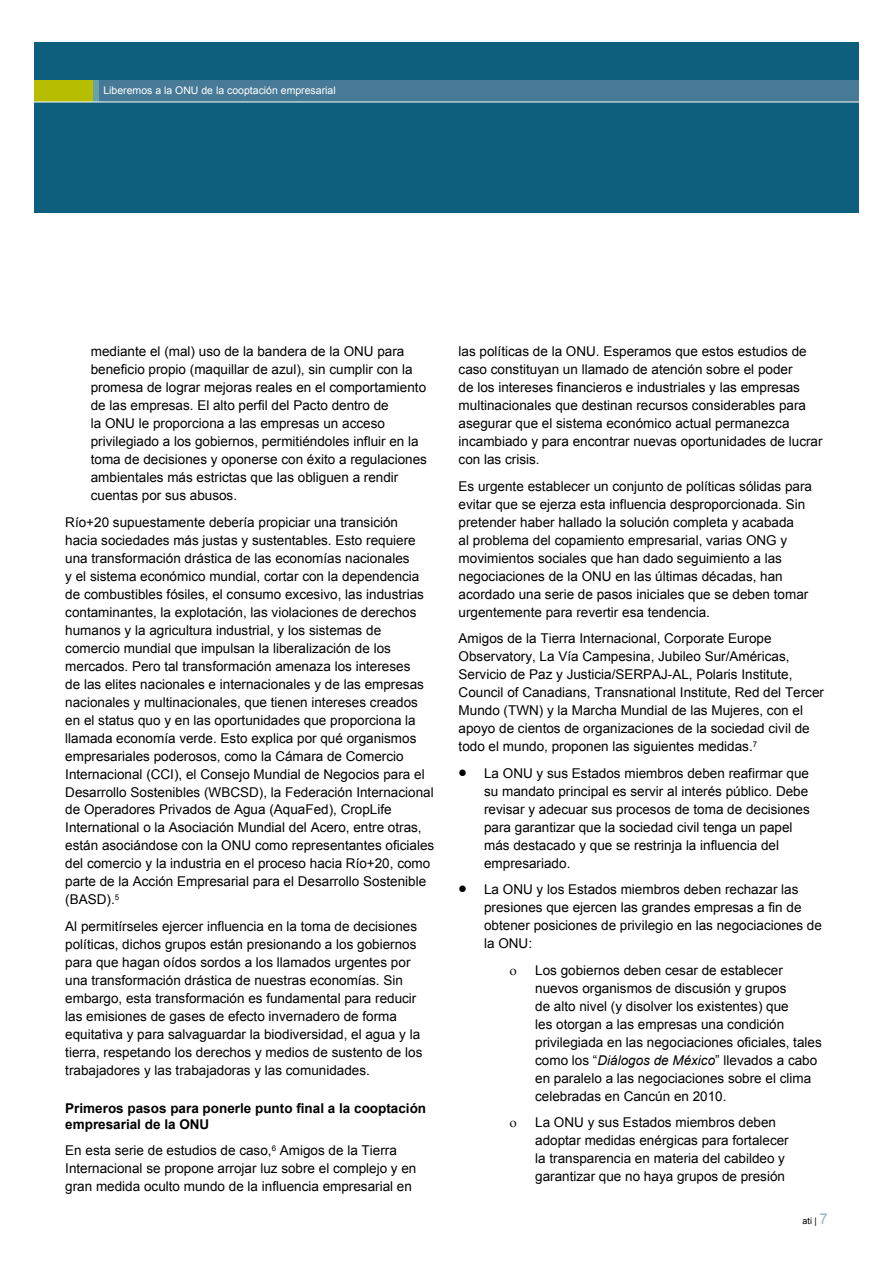
<style>
.page{position:relative;width:893px;height:1263px;background:#fff}
.page>*{position:absolute;margin:0;border:0;box-sizing:border-box;transform-origin:0 0}
.t1{font:13.5px/18px "Arial";color:#000}
.t2{font:700 13.5px/16.2px "Arial";color:#000}
.t3{font:10.5px "Arial";color:#fff}
.t4{font:9px "Arial";color:#000}
.s1{font-style:italic}
.s2{font-size:15px;color:#8eb9bd}
</style>
<div class="page">
<div style="left:34px;top:43px;width:825px;height:170px;background:#0e5f7e"></div>
<div style="left:34px;top:81px;width:825px;height:21px;background:#477a97"></div>
<div style="left:34px;top:81px;width:64px;height:21px;background:#b7bd00"></div>
<div style="left:94px;top:81px;width:5px;height:21px;background:#67a3a8"></div>
<hr style="left:34px;top:102px;width:825px;height:1px;background:#fff">
<p class="t3" style="left:103px;top:84px;width:234px">Liberemos a la ONU de la cooptación empresarial</p>
<p class="t1" style="left:91px;top:342px;width:338px">mediante el (mal) uso de la bandera de la ONU para beneficio propio (maquillar de azul), sin cumplir con la promesa de lograr mejoras reales en el comportamiento de las empresas. El alto perfil del Pacto dentro de<br>la ONU le proporciona a las empresas un acceso privilegiado a los gobiernos, permitiéndoles influir en la toma de decisiones y oponerse con éxito a regulaciones ambientales más estrictas que las obliguen a rendir cuentas por sus abusos.</p>
<p class="t1" style="left:65px;top:513px;width:371px">Río+20 supuestamente debería propiciar una transición<br>hacia sociedades más justas y sustentables. Esto requiere una transformación drástica de las economías nacionales<br>y el sistema económico mundial, cortar con la dependencia de combustibles fósiles, el consumo excesivo, las industrias contaminantes, la explotación, las violaciones de derechos humanos y la agricultura industrial, y los sistemas de comercio mundial que impulsan la liberalización de los mercados. Pero tal transformación amenaza los intereses<br>de las elites nacionales e internacionales y de las empresas nacionales y multinacionales, que tienen intereses creados en el status quo y en las oportunidades que proporciona la llamada economía verde. Esto explica por qué organismos empresariales poderosos, como la Cámara de Comercio Internacional (CCI), el Consejo Mundial de Negocios para el Desarrollo Sostenibles (WBCSD), la Federación Internacional de Operadores Privados de Agua (AquaFed), CropLife International o la Asociación Mundial del Acero, entre otras, están asociándose con la ONU como representantes oficiales del comercio y la industria en el proceso hacia Río+20, como parte de la Acción Empresarial para el Desarrollo Sostenible (BASD).<sup>5</sup></p>
<p class="t1" style="left:65px;top:917px;width:359px">Al permitírseles ejercer influencia en la toma de decisiones políticas, dichos grupos están presionando a los gobiernos para que hagan oídos sordos a los llamados urgentes por una transformación drástica de nuestras economías. Sin embargo, esta transformación es fundamental para reducir las emisiones de gases de efecto invernadero de forma equitativa y para salvaguardar la biodiversidad, el agua y la tierra, respetando los derechos y medios de sustento de los trabajadores y las trabajadoras y las comunidades.</p>
<p class="t2" style="left:65px;top:1100px;width:362px">Primeros pasos para ponerle punto final a la cooptación empresarial de la ONU</p>
<p class="t1" style="left:65px;top:1142px;width:353px">En esta serie de estudios de caso,<sup>6</sup> Amigos de la Tierra<br>Internacional se propone arrojar luz sobre el complejo y en gran medida oculto mundo de la influencia empresarial en</p>
<p class="t1" style="left:459px;top:342px;width:365px">las políticas de la ONU. Esperamos que estos estudios de caso constituyan un llamado de atención sobre el poder<br>de los intereses financieros e industriales y las empresas multinacionales que destinan recursos considerables para asegurar que el sistema económico actual permanezca incambiado y para encontrar nuevas oportunidades de lucrar con las crisis.</p>
<p class="t1" style="left:459px;top:477px;width:355px">Es urgente establecer un conjunto de políticas sólidas para evitar que se ejerza esta influencia desproporcionada. Sin pretender haber hallado la solución completa y acabada<br>al problema del copamiento empresarial, varias ONG y movimientos sociales que han dado seguimiento a las negociaciones de la ONU en las últimas décadas, han acordado una serie de pasos iniciales que se deben tomar urgentemente para revertir esa tendencia.</p>
<p class="t1" style="left:459px;top:629px;width:367px">Amigos de la Tierra Internacional, Corporate Europe Observatory, La Vía Campesina, Jubileo Sur/Américas, Servicio de Paz y Justicia/SERPAJ-AL, Polaris Institute, Council of Canadians, Transnational Institute, Red del Tercer Mundo (TWN) y la Marcha Mundial de las Mujeres, con el apoyo de cientos de organizaciones de la sociedad civil de todo el mundo, proponen las siguientes medidas.<sup>7</sup></p>
<p class="t1" style="left:484px;top:764px;width:327px;text-indent:-26px">• La ONU y sus Estados miembros deben reafirmar que su mandato principal es servir al interés público. Debe revisar y adecuar sus procesos de toma de decisiones para garantizar que la sociedad civil tenga un papel más destacado y que se restrinja la influencia del empresariado.</p>
<p class="t1" style="left:484px;top:880px;width:339px;text-indent:-26px">• La ONU y los Estados miembros deben rechazar las presiones que ejercen las grandes empresas a fin de obtener posiciones de privilegio en las negociaciones de la ONU:</p>
<p class="t1" style="left:535px;top:961px;width:288px">Los gobiernos deben cesar de establecer nuevos organismos de discusión y grupos<br>de alto nivel (y disolver los existentes) que<br>les otorgan a las empresas una condición privilegiada en las negociaciones oficiales, tales como los “<span class="s1">Diálogos de México</span>” llevados a cabo en paralelo a las negociaciones sobre el clima celebradas en Cancún en 2010.</p>
<p class="t1" style="left:535px;top:1113px;width:255px">La ONU y sus Estados miembros deben adoptar medidas enérgicas para fortalecer la transparencia en materia del cabildeo y garantizar que no haya grupos de presión</p>
<p class="t4" style="left:802px;top:1215px;width:27px">ati | <span class="s2">7</span></p>
</div>
